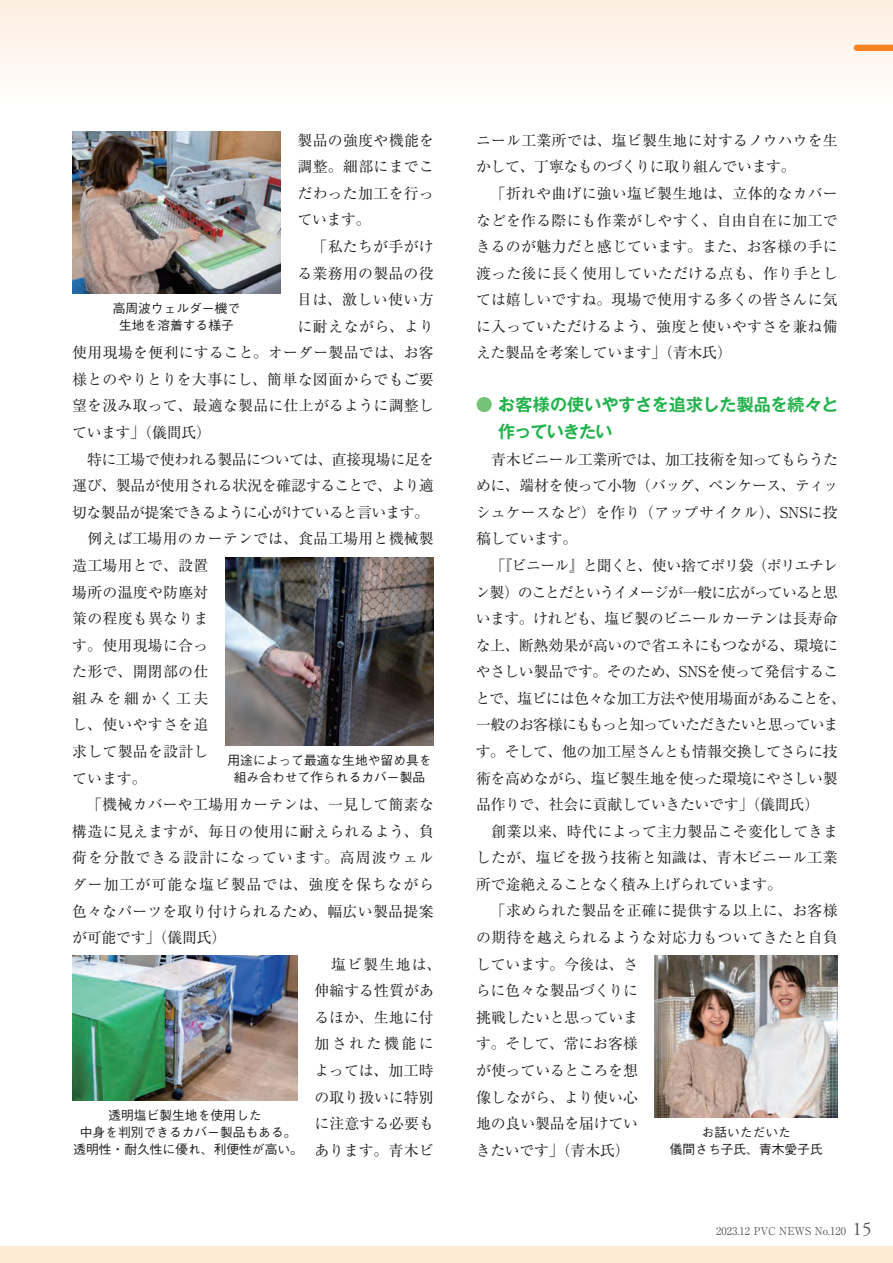
<style>
.page{position:relative;width:893px;height:1263px;background:#fff}
.page>*{position:absolute;margin:0;border:0;box-sizing:border-box;transform-origin:0 0}
.本文タイトル{font:700 16.95px/26.5px "Gothic MB101 Pr 6 De";color:#23b24b}
.本文{font:14.85px/26.5px "Ryumin Pr 6";color:#231f20;text-align:justify}
.本文-2{font:14.85px/26.5px "Ryumin Pr 6";letter-spacing:-.03em;color:#231f20}
.本文-3{font:14.85px/26.5px "Ryumin Pr 6";letter-spacing:.02em;color:#231f20}
.本文-4{font:14.85px "Ryumin Pr 6";letter-spacing:.025em;color:#231f20}
.本文-5{font:14.85px "Ryumin Pr 6";letter-spacing:.03em;color:#231f20}
.本文-6{font:14.85px "Ryumin Pr 6";letter-spacing:.035em;color:#231f20}
.キャプション{font:500 12.75px/17px "Gothic BBB Pr 6";color:#231f20;text-align:center}
.t1{font:10.65px "Ryumin Pro";color:#57585a}
.s1{color:#74c379}
.s2{font-family:"Adobe Garamond Pro";font-size:19.2px}
</style>
<div class="page">
<div style="left:0;top:0;width:893px;height:105px;background:linear-gradient(to bottom,#fdede0,#fefefd)"></div>
<svg style="left:0;top:0;width:1px;height:105px"></svg>
<div style="left:0;top:1246px;width:893px;height:17px;background:#fee9d5"></div>
<div style="left:857px;top:45px;width:36px;height:6px;background:#f58220"></div>
<img style="left:72px;top:132px;width:209px;height:161px">
<img style="left:655px;top:956px;width:183px;height:161px">
<img style="left:225px;top:557px;width:209px;height:188px">
<img style="left:72px;top:956px;width:226px;height:144px">
<p class="本文" style="left:297px;top:126px;width:138px">製品の強度や機能を調整。細部にまでこだわった加工を行っています。</p>
<p class="本文-4" style="left:298px;top:235px;width:138px">　「私たちが手がけ</p>
<p class="本文-3" style="left:297px;top:259px;width:138px">る業務用の製品の役</p>
<p class="本文-5" style="left:297px;top:288px;width:138px">目は、激しい使い方</p>
<p class="本文-6" style="left:297px;top:314px;width:138px">に耐えながら、より</p>
<p class="本文-3" style="left:72px;top:339px;width:363px">使用現場を便利にすること。オーダー製品では、お客</p>
<p class="本文" style="left:72px;top:365px;width:363px">様とのやりとりを大事にし、簡単な図面からでもご要</p>
<p class="本文-3" style="left:72px;top:392px;width:363px">望を汲み取って、最適な製品に仕上がるように調整し</p>
<p class="本文" style="left:72px;top:418px;width:140px">ています」（儀間氏）</p>
<p class="本文" style="left:72px;top:445px;width:363px">　特に工場で使われる製品については、直接現場に足を運び、製品が使用される状況を確認することで、より適切な製品が提案できるように心がけていると言います。</p>
<p class="本文-3" style="left:72px;top:525px;width:363px">　例えば工場用のカーテンでは、食品工場用と機械製造工場用とで、設置<br>場所の温度や防塵対<br>策の程度も異なりま<br>す。使用現場に合っ<br>た形で、開閉部の仕<br>組みを細かく工夫<br>し、使いやすさを追<br>求して製品を設計し<br>ています。</p>
<p class="本文" style="left:72px;top:790px;width:363px">　「機械カバーや工場用カーテンは、一見して簡素な構造に見えますが、毎日の使用に耐えられるよう、負荷を分散できる設計になっています。高周波ウェルダー加工が可能な塩ビ製品では、強度を保ちながら色々なパーツを取り付けられるため、幅広い製品提案が可能です」（儀間氏）</p>
<p class="本文" style="left:314px;top:950px;width:129px;text-align:left">　塩ビ製生地は、伸縮する性質があるほか、生地に付加された機能によっては、加工時の取り扱いに特別に注意する必要もあります。青木ビ</p>
<p class="キャプション" style="left:113px;top:299px;width:129px">高周波ウェルダー機で</p>
<p class="キャプション" style="left:119px;top:316px;width:116px">生地を溶着する様子</p>
<p class="キャプション" style="left:227px;top:751px;width:206px">用途によって最適な生地や留め具を組み合わせて作られるカバー製品</p>
<p class="キャプション" style="left:108px;top:1106px;width:155px">透明塩ビ製生地を使用した</p>
<p class="キャプション" style="left:80px;top:1123px;width:218px">中身を判別できるカバー製品もある。</p>
<p class="キャプション" style="left:73px;top:1140px;width:231px">透明性・耐久性に優れ、利便性が高い。</p>
<p class="本文" style="left:476px;top:126px;width:363px">ニール工業所では、塩ビ製生地に対するノウハウを生かして、丁寧なものづくりに取り組んでいます。</p>
<p class="本文" style="left:476px;top:179px;width:363px">　「折れや曲げに強い塩ビ製生地は、立体的なカバーなどを作る際にも作業がしやすく、自由自在に加工できるのが魅力だと感じています。また、お客様の手に渡った後に長く使用していただける点も、作り手としては嬉しいですね。現場で使用する多くの皆さんに気に入っていただけるよう、強度と使いやすさを兼ね備えた製品を考案しています」（青木氏）</p>
<p class="本文タイトル" style="left:498px;top:391px;width:341px;text-indent:-22px"><span class="s1">●</span> お客様の使いやすさを追求した製品を続々と作っていきたい</p>
<p class="本文" style="left:476px;top:445px;width:364px">　青木ビニール工業所では、加工技術を知ってもらうために、端材を使って小物（バッグ、ペンケース、ティッシュケースなど）を作り（アップサイクル）、SNSに投稿しています。</p>
<p class="本文-2" style="left:475px;top:551px;width:372px">　「『ビニール』と聞くと、使い捨てポリ袋（ポリエチレン製）のことだというイメージが一般に広がっていると思います。けれども、塩ビ製のビニールカーテンは長寿命な上、断熱効果が高いので省エネにもつながる、環境にやさしい製品です。そのため、SNSを使って発信することで、塩ビには色々な加工方法や使用場面があることを、一般のお客様にももっと知っていただきたいと思っています。そして、他の加工屋さんとも情報交換してさらに技術を高めながら、塩ビ製生地を使った環境にやさしい製品作りで、社会に貢献していきたいです」（儀間氏）</p>
<p class="本文" style="left:476px;top:817px;width:364px">　創業以来、時代によって主力製品こそ変化してきましたが、塩ビを扱う技術と知識は、青木ビニール工業所で途絶えることなく積み上げられています。</p>
<p class="本文" style="left:476px;top:897px;width:363px;text-align:left">　「求められた製品を正確に提供する以上に、お客様の期待を越えられるような対応力もついてきたと自負しています。今後は、さ<br>らに色々な製品づくりに<br>挑戦したいと思っていま<br>す。そして、常にお客様<br>が使っているところを想<br>像しながら、より使い心<br>地の良い製品を届けてい<br>きたいです」（青木氏）</p>
<p class="キャプション" style="left:702px;top:1123px;width:91px">お話いただいた</p>
<p class="キャプション" style="left:670px;top:1140px;width:155px">儀間さち子氏、青木愛子氏</p>
<p class="t1" style="left:716px;top:1223px;width:157px">2023.12 PVC NEWS No.120 <span class="s2">15</span></p>
</div>
